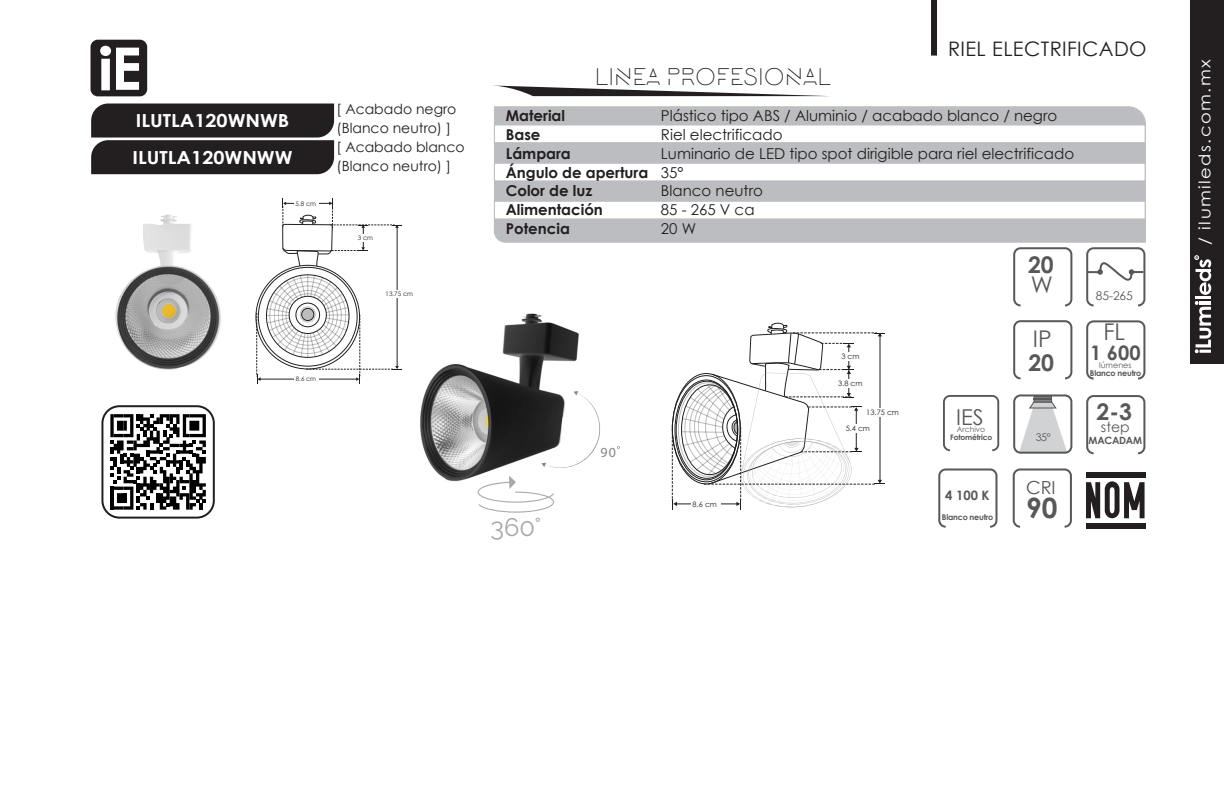
<style>
.page{position:relative;width:1224px;height:792px;background:#fff}
.page>*{position:absolute;margin:0;border:0;box-sizing:border-box;transform-origin:0 0}
.t1{font:700 28px "Century Gothic";color:#57585a}
.t2{font:25.4px "Raleway";color:#a8a9ad}
.t3{font:24px "Lombok";color:#231f20}
.t4{font:700 23px "Century Gothic";color:#57585a}
.t5{font:23px "Century Gothic";color:#57585a}
.t6{font:21.8px "Century Gothic";color:#57585a}
.t7{font:20px "Century Gothic";letter-spacing:.02em;color:#231f20}
.t8{font:700 20px "Century Gothic";color:#57585a}
.t9{font:700 18px "Century Gothic";color:#fff;scale:1.1 1}
.t10{font:18px "Century Gothic";color:#57585a}
.t11{font:16px "Century Gothic";letter-spacing:.08em;color:#fff;scale:1.12 1}
.t12{font:15px "Century Gothic";color:#231f20}
.t13{font:700 15px "Century Gothic";color:#231f20}
.t14{font:14px "Century Gothic";color:#231f20}
.t15{font:14px "Century Gothic";color:#57585a}
.t16{font:14px "Myriad Pro";color:#828686}
.t17{font:700 13px "Century Gothic";color:#57585a}
.t18{font:12px "Century Gothic";color:#57585a}
.t19{font:10.6px "Century Gothic";color:#57585a}
.t20{font:700 10px "Century Gothic";letter-spacing:-.025em;color:#57585a}
.t21{font:700 8px "Century Gothic";letter-spacing:-.025em;color:#57585a}
.t22{font:8px "Century Gothic";color:#57585a}
.t23{font:700 7.6px "Century Gothic";letter-spacing:-.025em;color:#57585a}
.t24{font:7.6px "Century Gothic";color:#57585a}
.t25{font:7.4px "Century Gothic";color:#231f20}
.t26{font:6.2px "Century Gothic";color:#231f20}
</style>
<div class="page">
<div style="left:1190px;top:0;width:34px;height:364px;background:#231f20"></div>
<hr style="left:1196px;top:296px;width:15px;height:3px;background:#fff">
<svg style="left:1195px;top:301px;width:16px;height:52px"></svg>
<svg style="left:1195px;top:255px;width:16px;height:40px"></svg>
<svg style="left:91px;top:104px;width:243px;height:70px;background:#2e2a2b"></svg>
<div style="left:494px;top:106px;width:652px;height:114px;background:#bcbdc0"></div>
<div style="left:494px;top:124px;width:652px;height:19px;background:#fff;border:1px solid #bcbdc0"></div>
<div style="left:494px;top:163px;width:652px;height:18px;background:#fff;border:1px solid #bcbdc0"></div>
<div style="left:494px;top:201px;width:652px;height:18px;background:#fff;border:1px solid #bcbdc0"></div>
<div style="left:494px;top:220px;width:652px;height:23px;background:#bcbdc0"></div>
<div style="left:91px;top:40px;width:56px;height:56px;background:#231f20;border-radius:7px"></div>
<svg style="left:100px;top:46px;width:39px;height:44px"></svg>
<div style="left:931px;top:0;width:6px;height:56px;background:#231f20"></div>
<svg style="left:493px;top:85px;width:332px;height:11px"></svg>
<div style="left:1086px;top:472px;width:59px;height:6px;background:#231f20"></div>
<div style="left:1086px;top:523px;width:59px;height:5px;background:#231f20"></div>
<svg style="left:1086px;top:481px;width:59px;height:37px"></svg>
<div style="left:1013px;top:468px;width:59px;height:60px;border:2px solid #57585a;border-radius:6px"></div>
<div style="left:1013px;top:247px;width:59px;height:59px;border:2px solid #57585a;border-radius:6px"></div>
<div style="left:1013px;top:320px;width:59px;height:59px;border:2px solid #57585a;border-radius:6px"></div>
<div style="left:1086px;top:247px;width:59px;height:59px;border:2px solid #57585a;border-radius:6px"></div>
<svg style="left:1086px;top:261px;width:59px;height:21px"></svg>
<div style="left:1086px;top:320px;width:59px;height:60px;border:2px solid #57585a;border-radius:6px"></div>
<div style="left:1086px;top:395px;width:59px;height:59px;border:2px solid #57585a;border-radius:6px"></div>
<svg style="left:1019px;top:397px;width:48px;height:54px"></svg>
<div style="left:1013px;top:394px;width:59px;height:60px;border:2px solid #57585a;border-radius:6px"></div>
<img style="left:420px;top:313px;width:159px;height:180px">
<svg style="left:672px;top:323px;width:213px;height:187px"></svg>
<hr style="left:880px;top:334px;width:1px;height:147px;background:#231f20">
<div style="left:867px;top:408px;width:30px;height:9px;background:#fff"></div>
<hr style="left:259px;top:379px;width:99px;height:1px;background:#231f20">
<svg style="left:256px;top:324px;width:5px;height:60px"></svg>
<hr style="left:397px;top:226px;width:1px;height:142px;background:#231f20">
<svg style="left:282px;top:199px;width:120px;height:67px"></svg>
<svg style="left:267px;top:275px;width:135px;height:109px"></svg>
<img style="left:115px;top:214px;width:106px;height:156px">
<div style="left:938px;top:468px;width:59px;height:60px;border:2px solid #57585a;border-radius:6px"></div>
<div style="left:101px;top:405px;width:114px;height:114px;border:2px solid #231f20;border-radius:17px"></div>
<svg style="left:110px;top:414px;width:96px;height:96px"></svg>
<div style="left:943px;top:395px;width:56px;height:56px;border:2px solid #57585a;border-radius:6px"></div>
<svg style="left:478px;top:391px;width:122px;height:122px"></svg>
<p class="t9" style="left:136px;top:109px;width:141px">ILUTLA120WNWB</p>
<p class="t9" style="left:133px;top:146px;width:147px">ILUTLA120WNWW</p>
<p class="t26" style="left:296px;top:200px;width:22px">5.8 cm</p>
<p class="t14" style="left:337px;top:100px;width:121px">[ Acabado negro</p>
<p class="t14" style="left:337px;top:120px;width:116px">(Blanco neutro) ]</p>
<p class="t14" style="left:337px;top:139px;width:130px">[ Acabado blanco</p>
<p class="t14" style="left:337px;top:158px;width:116px">(Blanco neutro) ]</p>
<p class="t26" style="left:358px;top:234px;width:17px">3 cm</p>
<p class="t26" style="left:386px;top:290px;width:29px">13.75 cm</p>
<p class="t26" style="left:296px;top:375px;width:22px">8.6 cm</p>
<p class="t3" style="left:595px;top:64px;width:238px">LINEA PROFESIONAL</p>
<p class="t7" style="left:948px;top:36px;width:200px">RIEL ELECTRIFICADO</p>
<p class="t13" style="left:506px;top:106px;width:61px">Material</p>
<p class="t13" style="left:506px;top:125px;width:36px">Base</p>
<p class="t13" style="left:506px;top:144px;width:67px">Lámpara</p>
<p class="t13" style="left:506px;top:163px;width:144px">Ángulo de apertura</p>
<p class="t13" style="left:506px;top:182px;width:88px">Color de luz</p>
<p class="t13" style="left:506px;top:200px;width:99px">Alimentación</p>
<p class="t13" style="left:506px;top:219px;width:66px">Potencia</p>
<p class="t2" style="left:490px;top:512px;width:52px">360°</p>
<p class="t16" style="left:601px;top:444px;width:17px">90</p>
<p class="t12" style="left:661px;top:107px;width:398px">Plástico tipo ABS / Aluminio / acabado blanco / negro</p>
<p class="t12" style="left:661px;top:125px;width:123px">Riel electrificado</p>
<p class="t12" style="left:661px;top:144px;width:415px">Luminario de LED tipo spot dirigible para riel electrificado</p>
<p class="t12" style="left:661px;top:163px;width:24px">35°</p>
<p class="t12" style="left:661px;top:182px;width:104px">Blanco neutro</p>
<p class="t12" style="left:661px;top:201px;width:95px">85 - 265 V ca</p>
<p class="t12" style="left:661px;top:219px;width:37px">20 W</p>
<p class="t25" style="left:693px;top:500px;width:26px">8.6 cm</p>
<p class="t25" style="left:841px;top:352px;width:20px">3 cm</p>
<p class="t25" style="left:838px;top:379px;width:26px">3.8 cm</p>
<p class="t25" style="left:866px;top:408px;width:34px">13.75 cm</p>
<p class="t25" style="left:846px;top:424px;width:26px">5.4 cm</p>
<p class="t6" style="left:956px;top:403px;width:29px">IES</p>
<p class="t24" style="left:957px;top:425px;width:30px">Archivo</p>
<p class="t23" style="left:950px;top:432px;width:43px">Fotométrico</p>
<p class="t17" style="left:945px;top:487px;width:46px">4 100 K</p>
<p class="t21" style="left:942px;top:512px;width:53px">Blanco neutro</p>
<p class="t4" style="left:1028px;top:250px;width:27px">20</p>
<p class="t5" style="left:1031px;top:270px;width:24px">W</p>
<p class="t5" style="left:1033px;top:325px;width:20px">IP</p>
<p class="t4" style="left:1028px;top:348px;width:27px">20</p>
<p class="t18" style="left:1096px;top:289px;width:39px">85-265</p>
<p class="t5" style="left:1103px;top:317px;width:23px">FL</p>
<p class="t8" style="left:1090px;top:340px;width:52px">1 600</p>
<p class="t22" style="left:1099px;top:360px;width:34px">lúmenes</p>
<p class="t21" style="left:1090px;top:368px;width:53px">Blanco neutro</p>
<p class="t4" style="left:1097px;top:397px;width:37px">2-3</p>
<p class="t15" style="left:1101px;top:419px;width:30px">step</p>
<p class="t19" style="left:1036px;top:431px;width:17px">35º</p>
<p class="t20" style="left:1089px;top:434px;width:55px">MACADAM</p>
<p class="t10" style="left:1026px;top:476px;width:31px">CRI</p>
<p class="t1" style="left:1026px;top:490px;width:33px">90</p>
<p class="t11" style="left:1195px;top:245px;width:167px;rotate:-90deg">/ ilumileds.com.mx</p>
</div>
